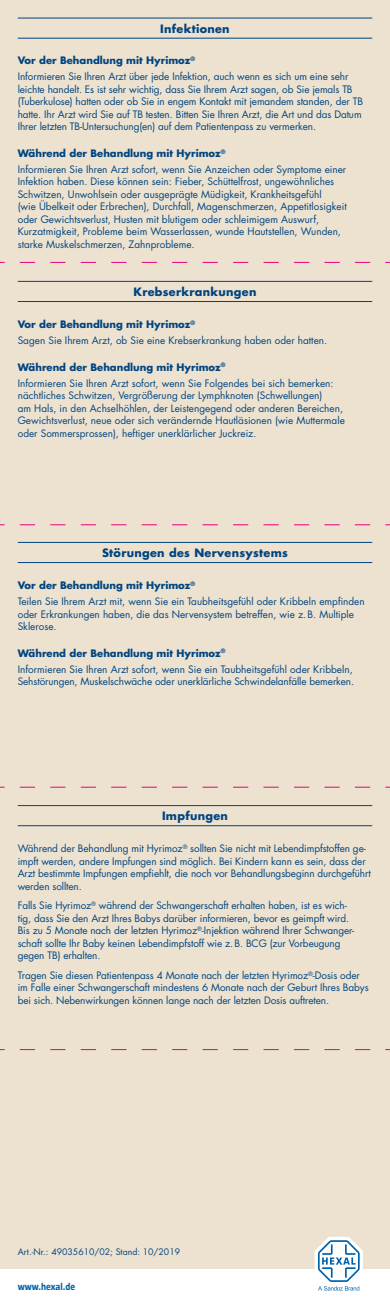
<style>
.page{position:relative;width:390px;height:1312px;background:#fff}
.page>*{position:absolute;margin:0;border:0;box-sizing:border-box;transform-origin:0 0}
.t1{font:700 11.25px "Futura Std";letter-spacing:.025em;color:#004481}
.t2{font:10px/12.5px "Futura Std";letter-spacing:-.01em;color:#004481}
.t3{font:700 10px "Taz Hexal";color:#0061ab}
.t4{font:8.75px "Futura Std";color:#004481}
.s1{font-weight:700}
</style>
<div class="page">
<div style="left:0;top:0;width:390px;height:1267px;background:#ede2cf"></div>
<svg style="left:314px;top:1237px;width:49px;height:53px"></svg>
<hr style="left:18px;top:18px;width:354px;height:1px;background:#004481">
<hr style="left:18px;top:38px;width:354px;height:1px;background:#004481">
<hr style="left:18px;top:281px;width:354px;height:1px;background:#004481">
<hr style="left:18px;top:301px;width:354px;height:1px;background:#004481">
<hr style="left:18px;top:542px;width:354px;height:1px;background:#004481">
<hr style="left:18px;top:562px;width:354px;height:1px;background:#004481">
<hr style="left:18px;top:805px;width:354px;height:1px;background:#004481">
<hr style="left:18px;top:825px;width:354px;height:1px;background:#004481">
<svg style="left:0;top:262px;width:390px;height:1px"></svg>
<svg style="left:0;top:786px;width:390px;height:1px"></svg>
<svg style="left:0;top:524px;width:390px;height:1px"></svg>
<p class="t1" style="left:160px;top:21px;width:71px">Infektionen</p>
<p class="t2" style="left:18px;top:52px;width:332px;line-height:16px"><span class="s1">Vor der Behandlung mit Hyrimoz</span><sup>®<br></sup>Informieren Sie Ihren Arzt über jede Infektion, auch wenn es sich um eine sehr</p>
<p class="t2" style="left:18px;top:83px;width:347px">leichte handelt. Es ist sehr wichtig, dass Sie Ihrem Arzt sagen, ob Sie jemals TB (Tuberkulose) hatten oder ob Sie in engem Kontakt mit jemandem standen, der TB hatte. Ihr Arzt wird Sie auf TB testen. Bitten Sie Ihren Arzt, die Art und das Datum Ihrer letzten TB-Untersuchung(en) auf dem Patientenpass zu vermerken.</p>
<p class="t2" style="left:18px;top:145px;width:330px;line-height:16px"><span class="s1">Während der Behandlung mit Hyrimoz</span><sup>®<br></sup>Informieren Sie Ihren Arzt sofort, wenn Sie Anzeichen oder Symptome einer</p>
<p class="t2" style="left:18px;top:176px;width:330px">Infektion haben. Diese können sein: Fieber, Schüttelfrost, ungewöhnliches Schwitzen, Unwohlsein oder ausgeprägte Müdigkeit, Krankheitsgefühl<br>(wie Übelkeit oder Erbrechen), Durchfall, Magenschmerzen, Appetitlosigkeit oder Gewichtsverlust, Husten mit blutigem oder schleimigem Auswurf, Kurzatmigkeit, Probleme beim Wasserlassen, wunde Hautstellen, Wunden, starke Muskelschmerzen, Zahnprobleme.</p>
<p class="t1" style="left:133px;top:284px;width:124px">Krebserkrankungen</p>
<p class="t2" style="left:18px;top:316px;width:311px;line-height:16px"><span class="s1">Vor der Behandlung mit Hyrimoz</span><sup>®<br></sup>Sagen Sie Ihrem Arzt, ob Sie eine Krebserkrankung haben oder hatten.</p>
<p class="t2" style="left:18px;top:359px;width:317px;line-height:16px"><span class="s1">Während der Behandlung mit Hyrimoz</span><sup>®<br></sup>Informieren Sie Ihren Arzt sofort, wenn Sie Folgendes bei sich bemerken:</p>
<p class="t2" style="left:18px;top:389px;width:328px">nächtliches Schwitzen, Vergrößerung der Lymphknoten (Schwellungen)<br>am Hals, in den Achselhöhlen, der Leistengegend oder anderen Bereichen, Gewichtsverlust, neue oder sich verändernde Hautläsionen (wie Muttermale oder Sommersprossen), heftiger unerklärlicher Juckreiz.</p>
<p class="t1" style="left:102px;top:545px;width:187px">Störungen des Nervensystems</p>
<p class="t2" style="left:18px;top:577px;width:348px;line-height:16px"><span class="s1">Vor der Behandlung mit Hyrimoz</span><sup>®<br></sup>Teilen Sie Ihrem Arzt mit, wenn Sie ein Taubheitsgefühl oder Kribbeln empfinden</p>
<p class="t2" style="left:18px;top:607px;width:338px">oder Erkrankungen haben, die das Nervensystem betreffen, wie z.B. Multiple<br>Sklerose.</p>
<p class="t2" style="left:18px;top:645px;width:336px;line-height:16px"><span class="s1">Während der Behandlung mit Hyrimoz</span><sup>®<br></sup>Informieren Sie Ihren Arzt sofort, wenn Sie ein Taubheitsgefühl oder Kribbeln,</p>
<p class="t2" style="left:18px;top:675px;width:338px">Sehstörungen, Muskelschwäche oder unerklärliche Schwindelanfälle bemerken.</p>
<p class="t1" style="left:162px;top:808px;width:67px">Impfungen</p>
<p class="t2" style="left:18px;top:842px;width:354px">Während der Behandlung mit Hyrimoz<sup>®</sup> sollten Sie nicht mit Lebendimpfstoffen ge&shy;impft werden, andere Impfungen sind möglich. Bei Kindern kann es sein, dass der Arzt bestimmte Impfungen empfiehlt, die noch vor Behandlungsbeginn durchgeführt werden sollten.</p>
<p class="t2" style="left:18px;top:899px;width:338px">Falls Sie Hyrimoz<sup>®</sup> während der Schwangerschaft erhalten haben, ist es wich&shy;tig, dass Sie den Arzt Ihres Babys darüber informieren, bevor es geimpft wird.<br>Bis zu 5 Monate nach der letzten Hyrimoz<sup>®</sup>-Injektion während Ihrer Schwanger&shy;schaft sollte Ihr Baby keinen Lebendimpfstoff wie z.B. BCG (zur Vorbeugung gegen TB) erhalten.</p>
<p class="t2" style="left:18px;top:968px;width:352px">Tragen Sie diesen Patientenpass 4 Monate nach der letzten Hyrimoz<sup>®</sup>-Dosis oder im Falle einer Schwangerschaft mindestens 6 Monate nach der Geburt Ihres Babys bei sich. Nebenwirkungen können lange nach der letzten Dosis auftreten.</p>
<p class="t4" style="left:18px;top:1246px;width:164px">Art.-Nr.: 49035610/02; Stand: 10/2019</p>
<p class="t3" style="left:18px;top:1280px;width:59px">www.hexal.de</p>
</div>
